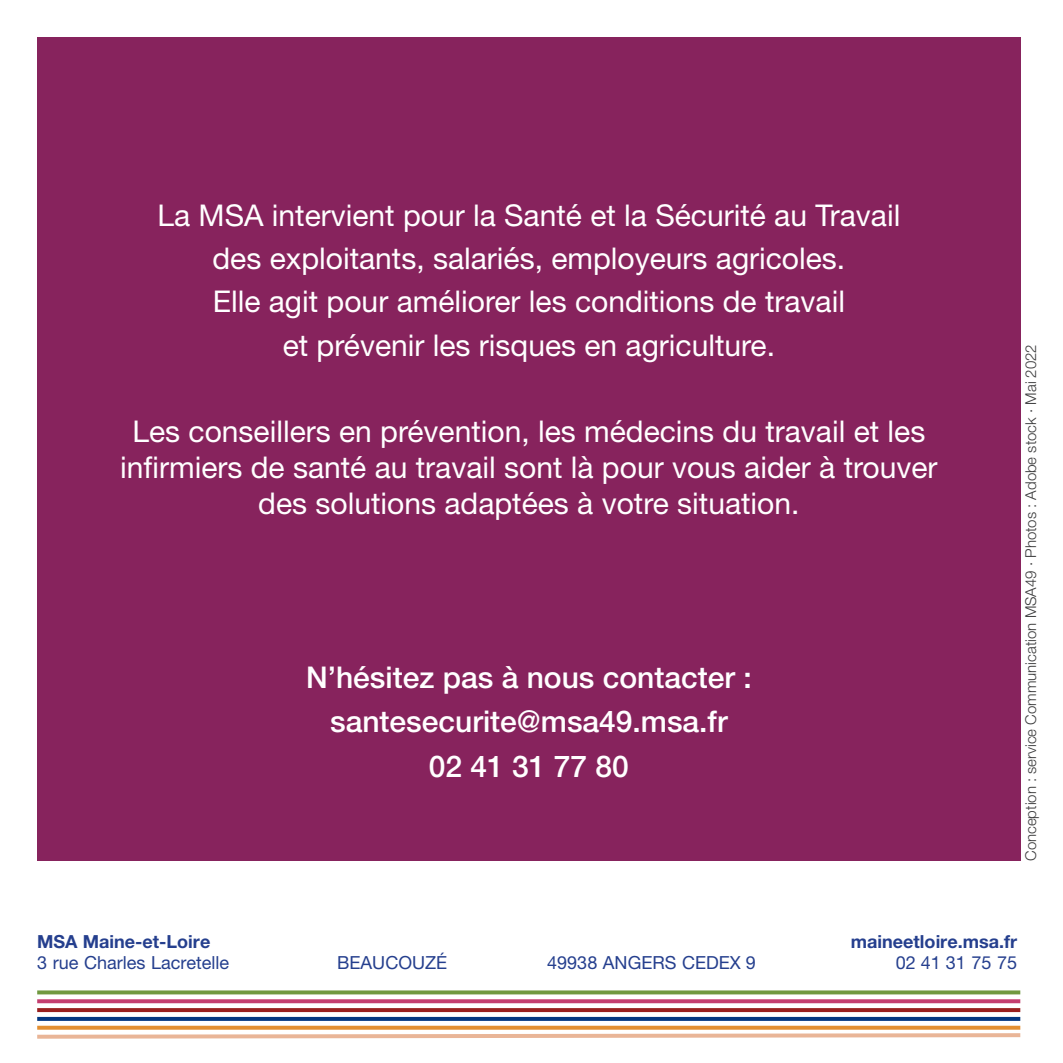
<style>
.page{position:relative;width:1063px;height:1063px;background:#fff}
.page>*{position:absolute;margin:0;border:0;box-sizing:border-box;transform-origin:0 0}
.t1{font:30px/36px "Helvetica Neue LT Std";color:#fff;text-align:center}
.t2{font:500 30px "Helvetica Neue LT Std";color:#fff}
.Normal_e{font:18px "Helvetica Neue LT Std";color:#253f8e}
.Normal_e-2{font:700 18px "Helvetica Neue LT Std";color:#253f8e}
.t3{font:300 15px "Helvetica Neue LT Std";color:#3c3c3d}
</style>
<div class="page">
<div style="left:37px;top:38px;width:983px;height:823px;background:#87235d"></div>
<svg style="left:37px;top:990px;width:983px;height:4px;background:#80a455"></svg>
<svg style="left:37px;top:999px;width:983px;height:4px;background:#c84b78"></svg>
<svg style="left:37px;top:1008px;width:983px;height:4px;background:#9a2423"></svg>
<svg style="left:37px;top:1017px;width:983px;height:4px;background:#093b84"></svg>
<svg style="left:37px;top:1026px;width:983px;height:4px;background:#e4963f"></svg>
<svg style="left:37px;top:1033px;width:984px;height:6px"></svg>
<p class="t1" style="left:157px;top:197px;width:744px">La MSA intervient pour la Santé et la Sécurité au Travail</p>
<p class="t1" style="left:213px;top:240px;width:634px">des exploitants, salariés, employeurs agricoles.</p>
<p class="t1" style="left:213px;top:283px;width:634px">Elle agit pour améliorer les conditions de travail</p>
<p class="t1" style="left:283px;top:326px;width:494px">et prévenir les risques en agriculture.</p>
<p class="t1" style="left:120px;top:413px;width:819px">Les conseillers en prévention, les médecins du travail et les infirmiers de santé au travail sont là pour vous aider à trouver des solutions adaptées à votre situation.</p>
<p class="t2" style="left:306px;top:659px;width:447px">N’hésitez pas à nous contacter :</p>
<p class="t2" style="left:330px;top:704px;width:399px">santesecurite@msa49.msa.fr</p>
<p class="t2" style="left:429px;top:748px;width:202px">02 41 31 77 80</p>
<p class="t3" style="left:1022px;top:861px;width:518px;rotate:-90deg">Conception : service Communication MSA49 · Photos : Adobe stock · Mai 2022</p>
<p class="Normal_e-2" style="left:37px;top:930px;width:175px">MSA Maine-et-Loire</p>
<p class="Normal_e-2" style="left:851px;top:930px;width:168px">maineetloire.msa.fr</p>
<p class="Normal_e" style="left:37px;top:952px;width:194px">3 rue Charles Lacretelle</p>
<p class="Normal_e" style="left:337px;top:952px;width:111px">BEAUCOUZÉ</p>
<p class="Normal_e" style="left:547px;top:952px;width:210px">49938 ANGERS CEDEX 9</p>
<p class="Normal_e" style="left:896px;top:952px;width:123px">02 41 31 75 75</p>
</div>
